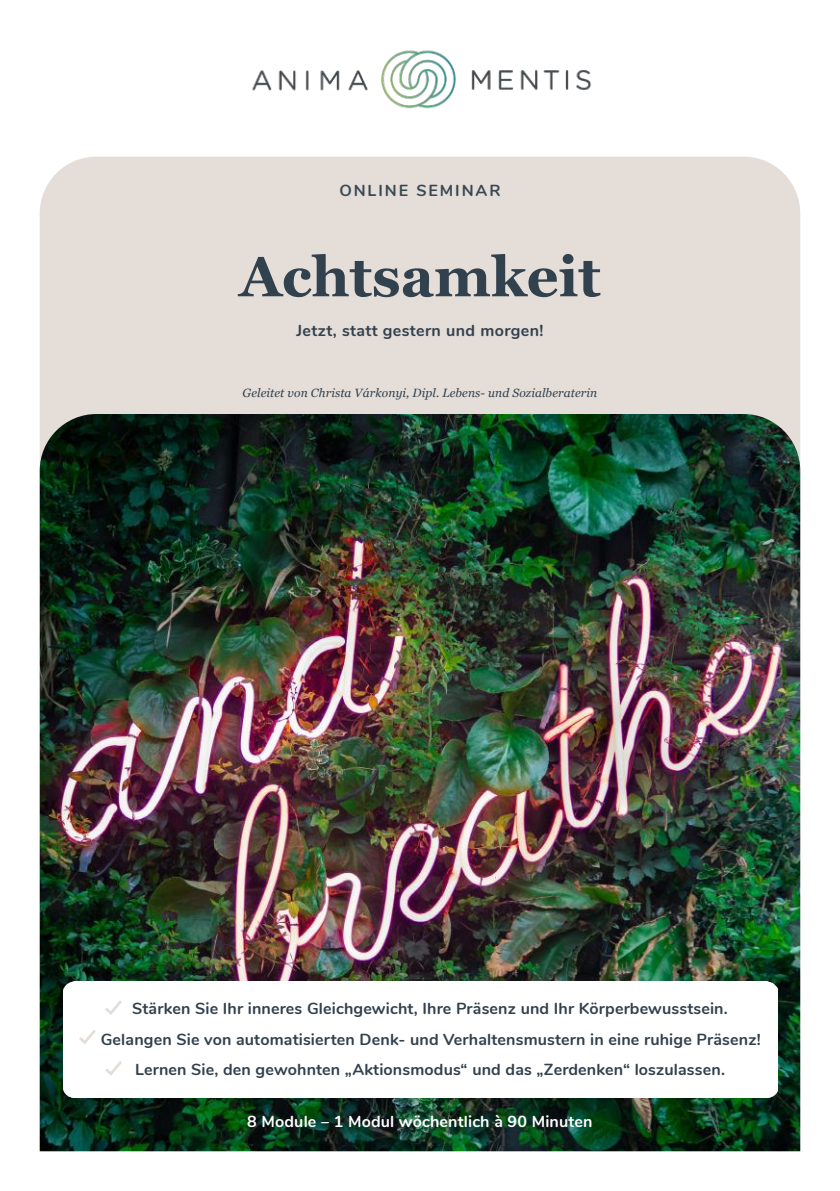
<style>
.page{position:relative;width:840px;height:1191px;background:#fff}
.page>*{position:absolute;margin:0;border:0;box-sizing:border-box;transform-origin:0 0}
.t1{font:700 56px "Georgia";color:#32414e}
.t2{font:700 16px/29.8px "Nunito";letter-spacing:.01em;color:#32414e;text-align:center}
.t3{font:700 16px "Nunito";letter-spacing:.01em;color:#fff}
.t4{font:700 16px "Nunito";letter-spacing:.12em;color:#384851}
.t5{font:italic 12px "Georgia";letter-spacing:.01em;color:#32414e}
</style>
<div class="page">
<div style="left:40px;top:157px;width:759px;height:257px;background:#e4ddd8"></div>
<img style="left:40px;top:414px;width:759px;height:737px">
<img style="left:252px;top:50px;width:339px;height:59px">
<img style="left:64px;top:981px;width:712px;height:117px">
<svg style="left:79px;top:1029px;width:17px;height:15px"></svg>
<svg style="left:105px;top:1061px;width:17px;height:14px"></svg>
<svg style="left:105px;top:1000px;width:17px;height:15px"></svg>
<p class="t4" style="left:339px;top:179px;width:162px">ONLINE SEMINAR</p>
<h1 class="t1" style="left:239px;top:235px;width:362px">Achtsamkeit</h1>
<p class="t2" style="left:296px;top:314px;width:248px">Jetzt, statt gestern und morgen!</p>
<p class="t5" style="left:242px;top:384px;width:356px">Geleitet von Christa Várkonyi, Dipl. Lebens- und Sozialberaterin</p>
<p class="t2" style="left:132px;top:993px;width:596px">Stärken Sie Ihr inneres Gleichgewicht, Ihre Präsenz und Ihr Körperbewusstsein.</p>
<p class="t2" style="left:101px;top:1024px;width:661px">Gelangen Sie von automatisierten Denk- und Verhaltensmustern in eine ruhige Präsenz!<br>Lernen Sie, den gewohnten „Aktionsmodus“ und das „Zerdenken“ loszulassen.</p>
<p class="t3" style="left:247px;top:1109px;width:347px">8 Module – 1 Modul wöchentlich à 90 Minuten</p>
</div>
